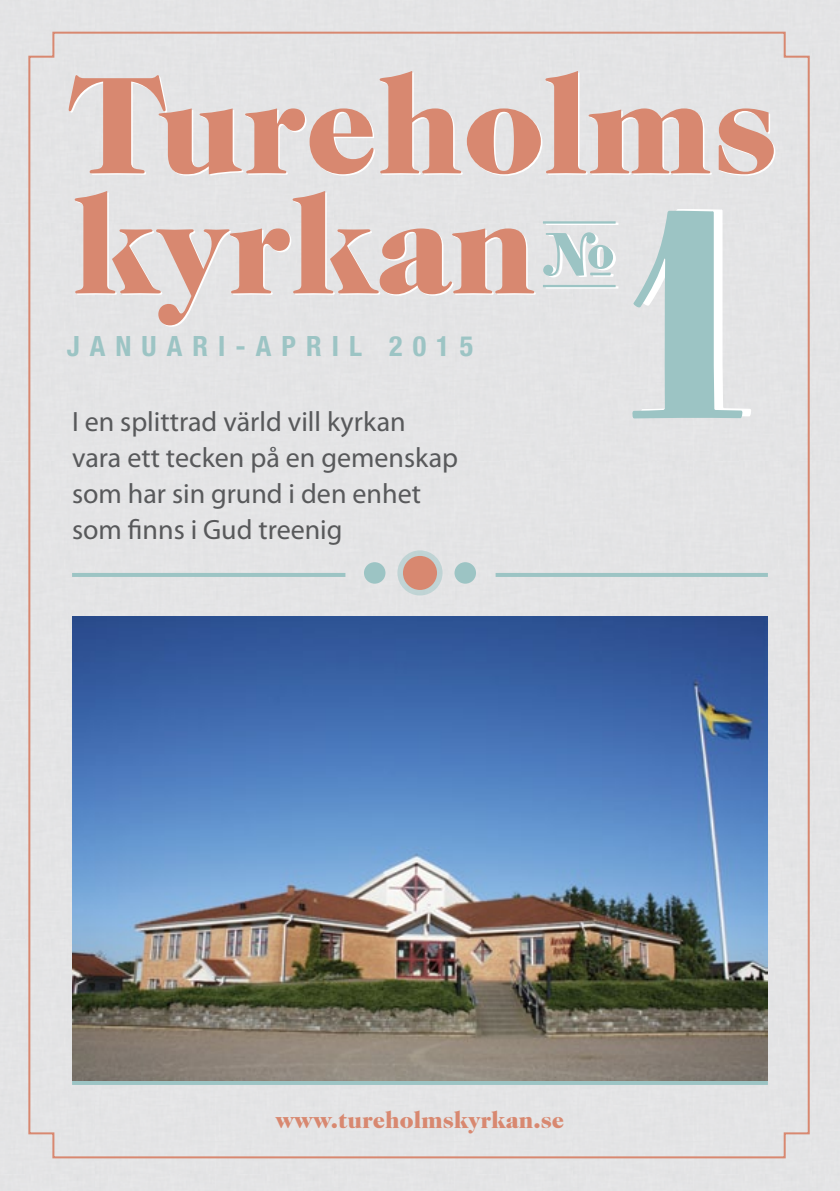
<style>
.page{position:relative;width:840px;height:1191px;background:#fff}
.page>*{position:absolute;margin:0;border:0;box-sizing:border-box;transform-origin:0 0}
.t1{font:294.2px "Numbers Strasse";color:#9cc4c4}
.t2{font:900 140px/120px "Caslon 224 Std";color:#d88870}
.t3{font:60.4px "Numbers Strasse";color:#9cc4c4}
.t4{font:28px/36px "Myriad Pro";color:#58595b}
.t5{font:700 condensed 28px "Helvetica Neue LT Std";letter-spacing:.36em;color:#9cc4c4}
.t6{font:900 24px "Caslon 224 Std";color:#d88870}
</style>
<div class="page">
<div style="left:0;top:1174px;width:95px;height:17px;background:#e4e4e5"></div>
<div style="left:95px;top:1174px;width:716px;height:17px;background:#e4e4e5"></div>
<div style="left:27px;top:31px;width:783px;height:1128px;background:#e4e4e5"></div>
<hr style="left:72px;top:573px;width:273px;height:4px;background:#9cc4c4">
<hr style="left:495px;top:573px;width:272px;height:4px;background:#9cc4c4">
<hr style="left:72px;top:1081px;width:695px;height:4px;background:#9cc4c4">
<div style="left:454px;top:562px;width:21px;height:21px;background:#9cc4c4;border-radius:50%"></div>
<div style="left:364px;top:562px;width:21px;height:21px;background:#9cc4c4;border-radius:50%"></div>
<svg style="left:397px;top:550px;width:45px;height:45px"></svg>
<div style="left:403px;top:556px;width:34px;height:34px;background:#d88870;border-radius:50%"></div>
<img style="left:72px;top:617px;width:695px;height:464px">
<h2 class="t2" style="left:66px;top:64px;width:712px">Tureholms kyrkan</h2>
<h1 class="t1" style="left:624px;top:153px;width:124px">1</h1>
<h3 class="t3" style="left:543px;top:221px;width:73px">n</h3>
<p class="t5" style="left:67px;top:329px;width:408px">JANUARI-APRI L 2015</p>
<p class="t4" style="left:72px;top:403px;width:387px">I en splittrad värld vill kyrkan vara ett tecken på en gemenskap</p>
<p class="t4" style="left:72px;top:475px;width:350px">som har sin grund i den enhet som finns i Gud treenig</p>
<p class="t6" style="left:275px;top:1105px;width:290px">www.tureholmskyrkan.se</p>
</div>
